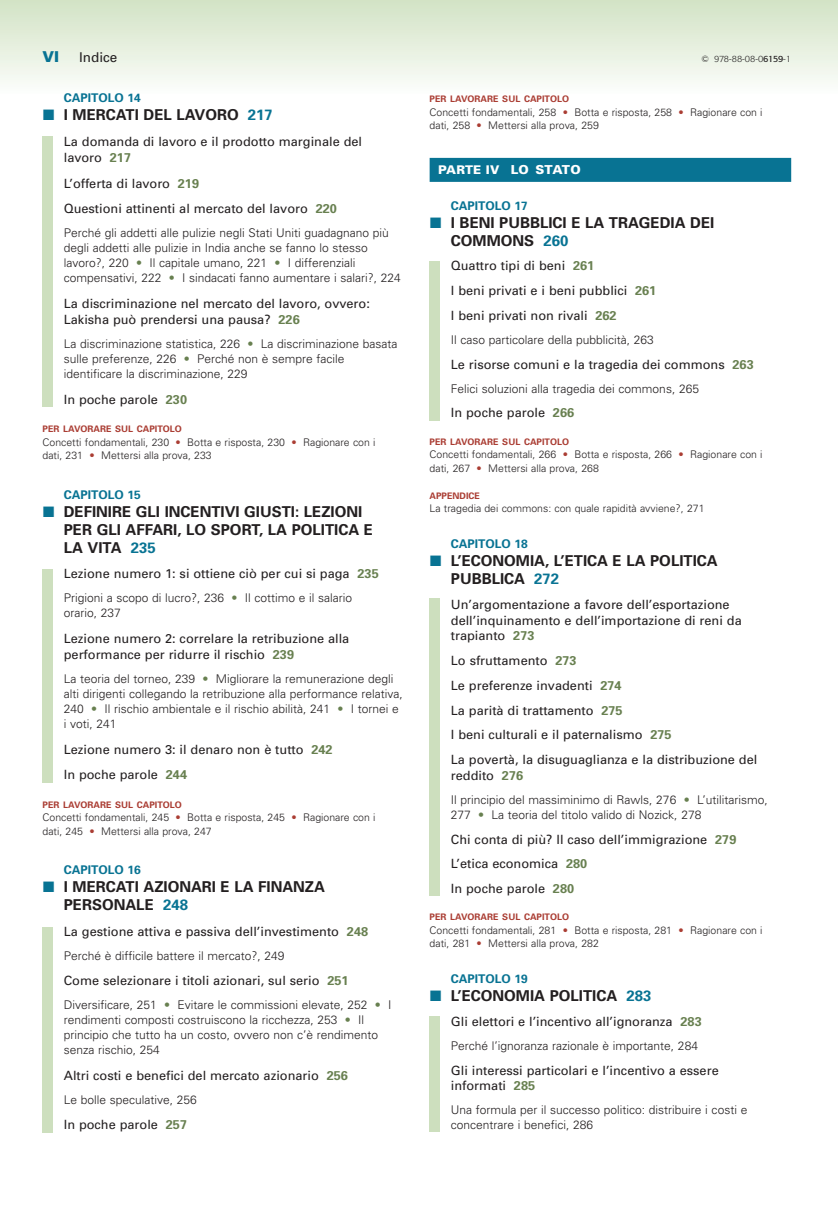
<style>
.page{position:relative;width:838px;height:1212px;background:#fff}
.page>*{position:absolute;margin:0;border:0;box-sizing:border-box;transform-origin:0 0}
.t1{font:700 15px/18px "Univers";color:#231f20}
.t2{font:900 15px "Univers";color:#087393}
.t3{font:13.5px "Univers";color:#231f20}
.t4{font:12.75px/24.8px "Univers";color:#231f20}
.t5{font:300 12px/15px "Univers";color:#231f20}
.t6{font:700 12px "Univers";color:#087393}
.t7{font:900 12px "Univers";letter-spacing:.015em;color:#fff}
.t8{font:300 10.5px/13.5px "Univers";color:#231f20}
.t9{font:700 9px "Univers";color:#aa3d33}
.t10{font:300 9px "Formata";letter-spacing:-.02em;color:#231f20}
.s1{font-weight:400}
.s2{color:#087393}
.s3{font-weight:700;color:#688050}
.s4{color:#688050}
.s5{color:#aa3d33}
.s6{font-size:12.3px}
</style>
<div class="page">
<div style="left:0;top:0;width:837px;height:94px;background:linear-gradient(to bottom,#d2e2c4,#fcfdfb)"></div>
<div style="left:429px;top:158px;width:362px;height:24px;background:#087393"></div>
<div style="left:429px;top:261px;width:11px;height:159px;background:#cddfbe"></div>
<div style="left:43px;top:136px;width:10px;height:270px;background:#cddfbe"></div>
<div style="left:43px;top:569px;width:10px;height:213px;background:#cddfbe"></div>
<div style="left:429px;top:598px;width:11px;height:298px;background:#cddfbe"></div>
<div style="left:43px;top:927px;width:10px;height:205px;background:#cddfbe"></div>
<div style="left:429px;top:1016px;width:11px;height:116px;background:#cddfbe"></div>
<p class="t2" style="left:43px;top:51px;width:18px">VI</p>
<p class="t3" style="left:79px;top:52px;width:40px">Indice</p>
<p class="t10" style="left:701px;top:55px;width:91px">© 978-88-08-0<span class="s1">6159</span>-1</p>
<p class="t6" style="left:64px;top:94px;width:79px">CAPITOLO 14</p>
<p class="t1" style="left:64px;top:107px;width:211px">I MERCATI DEL LAVORO <span class="s2">217</span></p>
<p class="t4" style="left:64px;top:134px;width:300px;line-height:16.5px">La domanda di lavoro e il prodotto marginale del lavoro <span class="s3">217</span></p>
<p class="t4" style="left:64px;top:172px;width:275px;line-height:25.5px">L’offerta di lavoro <span class="s3">219<br></span>Questioni attinenti al mercato del lavoro <span class="s3">220</span></p>
<p class="t5" style="left:64px;top:227px;width:339px">Perché gli addetti alle pulizie negli Stati Uniti guadagnano più degli addetti alle pulizie in India anche se fanno lo stesso lavoro?, 220 <span class="s4">•</span> Il capitale umano, 221 <span class="s4">•</span> I differenziali compensativi, 222 <span class="s4">•</span> I sindacati fanno aumentare i salari?, 224</p>
<p class="t4" style="left:64px;top:296px;width:308px;line-height:16.5px">La discriminazione nel mercato del lavoro, ovvero:<br>Lakisha può prendersi una pausa? <span class="s3">226</span></p>
<p class="t5" style="left:64px;top:338px;width:335px">La discriminazione statistica, 226 <span class="s4">•</span> La discriminazione basata sulle preferenze, 226 <span class="s4">•</span> Perché non è sempre facile identificare la discriminazione, 229</p>
<p class="t4" style="left:64px;top:388px;width:125px">In poche parole <span class="s3">230</span></p>
<p class="t9" style="left:43px;top:425px;width:141px">PER LAVORARE SUL CAPITOLO</p>
<p class="t8" style="left:43px;top:436px;width:334px">Concetti fondamentali, 230 <span class="s5">•</span> Botta e risposta, 230 <span class="s5">•</span> Ragionare con i dati, 231 <span class="s5">•</span> Mettersi alla prova, 233</p>
<p class="t6" style="left:64px;top:490px;width:79px">CAPITOLO 15</p>
<p class="t1" style="left:64px;top:504px;width:311px">DEFINIRE GLI INCENTIVI GIUSTI: LEZIONI<br>PER GLI AFFARI, LO SPORT, LA POLITICA E<br>LA VITA <span class="s2">235</span></p>
<p class="t4" style="left:64px;top:562px;width:316px">Lezione numero 1: si ottiene ciò per cui si paga <span class="s3">235</span></p>
<p class="t5" style="left:64px;top:592px;width:290px">Prigioni a scopo di lucro?, 236 <span class="s4">•</span> Il cottimo e il salario orario, 237</p>
<p class="t4" style="left:64px;top:631px;width:287px;line-height:16.5px">Lezione numero 2: correlare la retribuzione alla performance per ridurre il rischio <span class="s3">239</span></p>
<p class="t5" style="left:64px;top:673px;width:340px">La teoria del torneo, 239 <span class="s4">•</span> Migliorare la remunerazione degli alti dirigenti collegando la retribuzione alla performance relativa, 240 <span class="s4">•</span> Il rischio ambientale e il rischio abilità, 241 <span class="s4">•</span> I tornei e i voti, 241</p>
<p class="t4" style="left:64px;top:738px;width:270px;line-height:25.5px">Lezione numero 3: il denaro non è tutto <span class="s3">242<br></span>In poche parole <span class="s3">244</span></p>
<p class="t9" style="left:43px;top:801px;width:141px">PER LAVORARE SUL CAPITOLO</p>
<p class="t8" style="left:43px;top:811px;width:334px">Concetti fondamentali, 245 <span class="s5">•</span> Botta e risposta, 245 <span class="s5">•</span> Ragionare con i dati, 245 <span class="s5">•</span> Mettersi alla prova, 247</p>
<p class="t6" style="left:64px;top:866px;width:79px">CAPITOLO 16</p>
<p class="t1" style="left:64px;top:879px;width:262px">I MERCATI AZIONARI E LA FINANZA<br>PERSONALE <span class="s2">248</span></p>
<p class="t4" style="left:64px;top:920px;width:306px">La gestione attiva e passiva dell’investimento <span class="s3">248</span></p>
<p class="t5" style="left:64px;top:949px;width:222px">Perché è difficile battere il mercato?, 249</p>
<p class="t4" style="left:64px;top:970px;width:286px">Come selezionare i titoli azionari, sul serio <span class="s3">251</span></p>
<p class="t5" style="left:64px;top:999px;width:329px">Diversificare, 251 <span class="s4">•</span> Evitare le commissioni elevate, 252 <span class="s4">•</span> I rendimenti composti costruiscono la ricchezza, 253 <span class="s4">•</span> Il principio che tutto ha un costo, ovvero non c’è rendimento senza rischio, 254</p>
<p class="t4" style="left:64px;top:1064px;width:286px">Altri costi e benefici del mercato azionario <span class="s3">256</span></p>
<p class="t5" style="left:64px;top:1093px;width:135px">Le bolle speculative, 256</p>
<p class="t4" style="left:64px;top:1114px;width:125px">In poche parole <span class="s3">257</span></p>
<p class="t9" style="left:429px;top:96px;width:141px">PER LAVORARE SUL CAPITOLO</p>
<p class="t8" style="left:429px;top:106px;width:334px">Concetti fondamentali, 258 <span class="s5">•</span> Botta e risposta, 258 <span class="s5">•</span> Ragionare con i dati, 258 <span class="s5">•</span> Mettersi alla prova, 259</p>
<p class="t7" style="left:438px;top:166px;width:144px">PARTE IV <span class="s6">LO STATO</span></p>
<p class="t6" style="left:451px;top:201px;width:79px">CAPITOLO 17</p>
<p class="t1" style="left:451px;top:215px;width:265px">I BENI PUBBLICI E LA TRAGEDIA DEI<br>COMMONS <span class="s2">260</span></p>
<p class="t4" style="left:451px;top:255px;width:207px">Quattro tipi di beni <span class="s3">261<br></span>I beni privati e i beni pubblici <span class="s3">261<br></span>I beni privati non rivali <span class="s3">262</span></p>
<p class="t5" style="left:451px;top:333px;width:205px">Il caso particolare della pubblicità, 263</p>
<p class="t4" style="left:451px;top:353px;width:304px">Le risorse comuni e la tragedia dei commons <span class="s3">263</span></p>
<p class="t5" style="left:451px;top:382px;width:250px">Felici soluzioni alla tragedia dei commons, 265</p>
<p class="t4" style="left:451px;top:402px;width:125px">In poche parole <span class="s3">266</span></p>
<p class="t9" style="left:429px;top:438px;width:141px">PER LAVORARE SUL CAPITOLO</p>
<p class="t8" style="left:429px;top:448px;width:334px">Concetti fondamentali, 266 <span class="s5">•</span> Botta e risposta, 266 <span class="s5">•</span> Ragionare con i dati, 267 <span class="s5">•</span> Mettersi alla prova, 268</p>
<p class="t9" style="left:429px;top:492px;width:52px">APPENDICE</p>
<p class="t8" style="left:429px;top:502px;width:276px">La tragedia dei commons: con quale rapidità avviene?, 271</p>
<p class="t6" style="left:451px;top:539px;width:79px">CAPITOLO 18</p>
<p class="t1" style="left:451px;top:553px;width:268px">L’ECONOMIA, L’ETICA E LA POLITICA<br>PUBBLICA <span class="s2">272</span></p>
<p class="t4" style="left:451px;top:597px;width:292px;line-height:15.8px">Un’argomentazione a favore dell’esportazione dell’inquinamento e dell’importazione di reni da trapianto <span class="s3">273</span></p>
<p class="t4" style="left:451px;top:649px;width:308px">Lo sfruttamento <span class="s3">273<br></span>Le preferenze invadenti <span class="s3">274<br></span>La parità di trattamento <span class="s3">275<br></span>I beni culturali e il paternalismo <span class="s3">275<br></span>La povertà, la disuguaglianza e la distribuzione del</p>
<p class="t4" style="left:451px;top:764px;width:74px">reddito <span class="s3">276</span></p>
<p class="t5" style="left:451px;top:793px;width:318px">Il principio del massiminimo di Rawls, 276 <span class="s4">•</span> L’utilitarismo,<br>277 <span class="s4">•</span> La teoria del titolo valido di Nozick, 278</p>
<p class="t4" style="left:451px;top:828px;width:287px">Chi conta di più? Il caso dell’immigrazione <span class="s3">279<br></span>L’etica economica <span class="s3">280<br></span>In poche parole <span class="s3">280</span></p>
<p class="t9" style="left:429px;top:913px;width:141px">PER LAVORARE SUL CAPITOLO</p>
<p class="t8" style="left:429px;top:924px;width:334px">Concetti fondamentali, 281 <span class="s5">•</span> Botta e risposta, 281 <span class="s5">•</span> Ragionare con i dati, 281 <span class="s5">•</span> Mettersi alla prova, 282</p>
<p class="t6" style="left:451px;top:974px;width:79px">CAPITOLO 19</p>
<p class="t1" style="left:451px;top:988px;width:202px">L’ECONOMIA POLITICA <span class="s2">283</span></p>
<p class="t4" style="left:451px;top:1010px;width:252px">Gli elettori e l’incentivo all’ignoranza <span class="s3">283</span></p>
<p class="t5" style="left:451px;top:1039px;width:249px">Perché l’ignoranza razionale è importante, 284</p>
<p class="t4" style="left:451px;top:1063px;width:269px;line-height:15.8px">Gli interessi particolari e l’incentivo a essere informati <span class="s3">285</span></p>
<p class="t5" style="left:451px;top:1104px;width:298px">Una formula per il successo politico: distribuire i costi e concentrare i benefici, 286</p>
</div>
